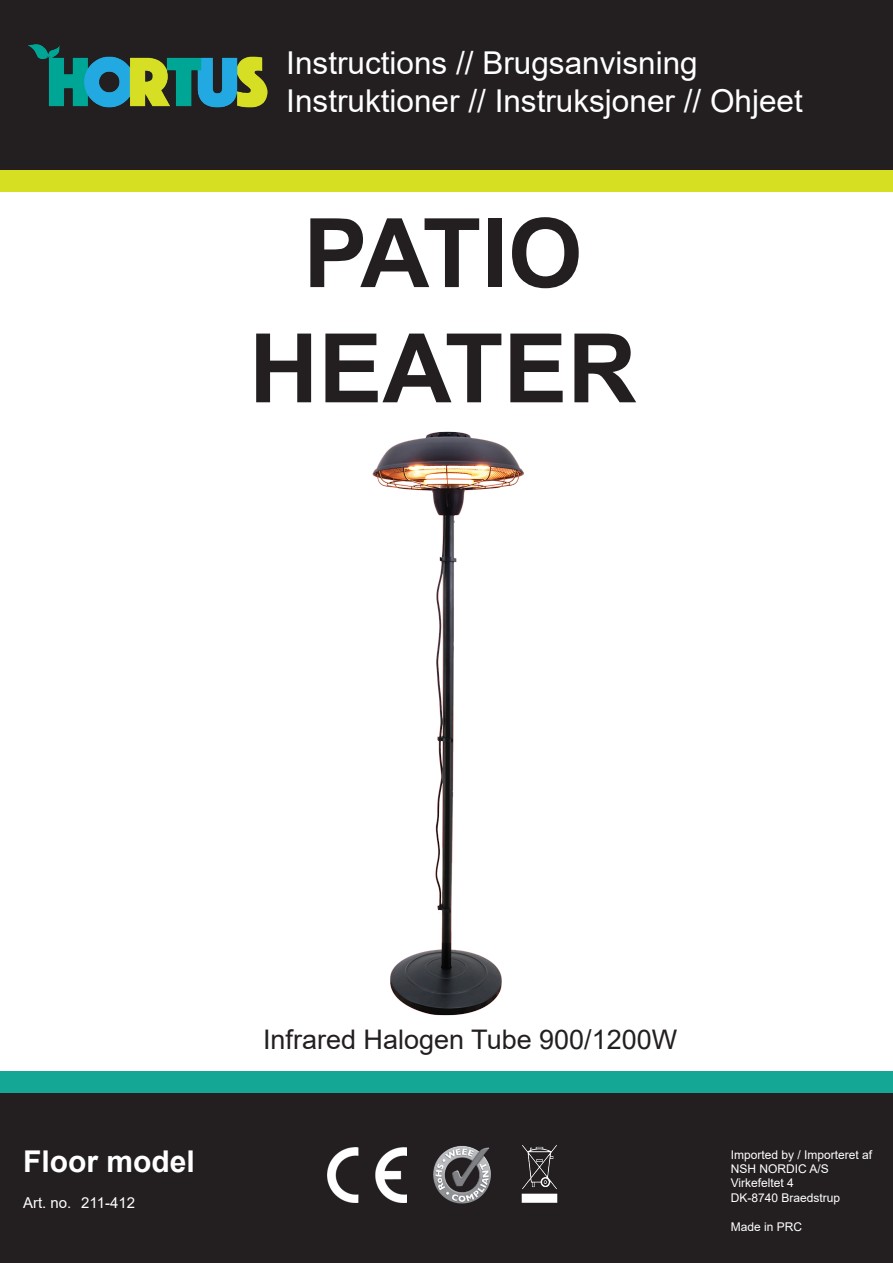
<style>
.page{position:relative;width:893px;height:1263px;background:#fff}
.page>*{position:absolute;margin:0;border:0;box-sizing:border-box;transform-origin:0 0}
.t1{font:700 96px "Arial";color:#231f20}
.t2{font:31.5px "Arial";color:#fff}
.t3{font:700 30px "Arial";color:#fff}
.t4{font:27px "Arial";color:#231f20}
.t5{font:15px "Arial";color:#fff}
.t6{font:12px "Arial";color:#fff}
</style>
<div class="page">
<div style="left:0;top:0;width:893px;height:170px;background:#231f20"></div>
<div style="left:0;top:1093px;width:893px;height:170px;background:#231f20"></div>
<div style="left:0;top:170px;width:893px;height:21px;background:#d6df21"></div>
<div style="left:0;top:1071px;width:893px;height:22px;background:#15a796"></div>
<img style="left:29px;top:44px;width:239px;height:64px">
<img style="left:328px;top:1147px;width:78px;height:56px">
<img style="left:446px;top:1146px;width:15px;height:5px">
<img style="left:521px;top:1145px;width:37px;height:58px">
<img style="left:372px;top:431px;width:152px;height:585px">
<p class="t2" style="left:286px;top:41px;width:413px">Instructions // Brugsanvisning</p>
<p class="t2" style="left:286px;top:79px;width:518px">Instruktioner // Instruksjoner // Ohjeet</p>
<p class="t1" style="left:303px;top:186px;width:281px">PATIO</p>
<p class="t1" style="left:249px;top:301px;width:389px">HEATER</p>
<p class="t3" style="left:23px;top:1140px;width:173px">Floor model</p>
<p class="t5" style="left:23px;top:1192px;width:114px">Art. no. 211-412</p>
<p class="t4" style="left:263px;top:1021px;width:416px">Infrared Halogen Tube 900/1200W</p>
<p class="t6" style="left:731px;top:1146px;width:143px">Imported by / Importeret af</p>
<p class="t6" style="left:731px;top:1160px;width:100px">NSH NORDIC A/S</p>
<p class="t6" style="left:731px;top:1175px;width:65px">Virkefeltet 4</p>
<p class="t6" style="left:731px;top:1189px;width:111px">DK-8740 Braedstrup</p>
<p class="t6" style="left:731px;top:1218px;width:73px">Made in PRC</p>
</div>
